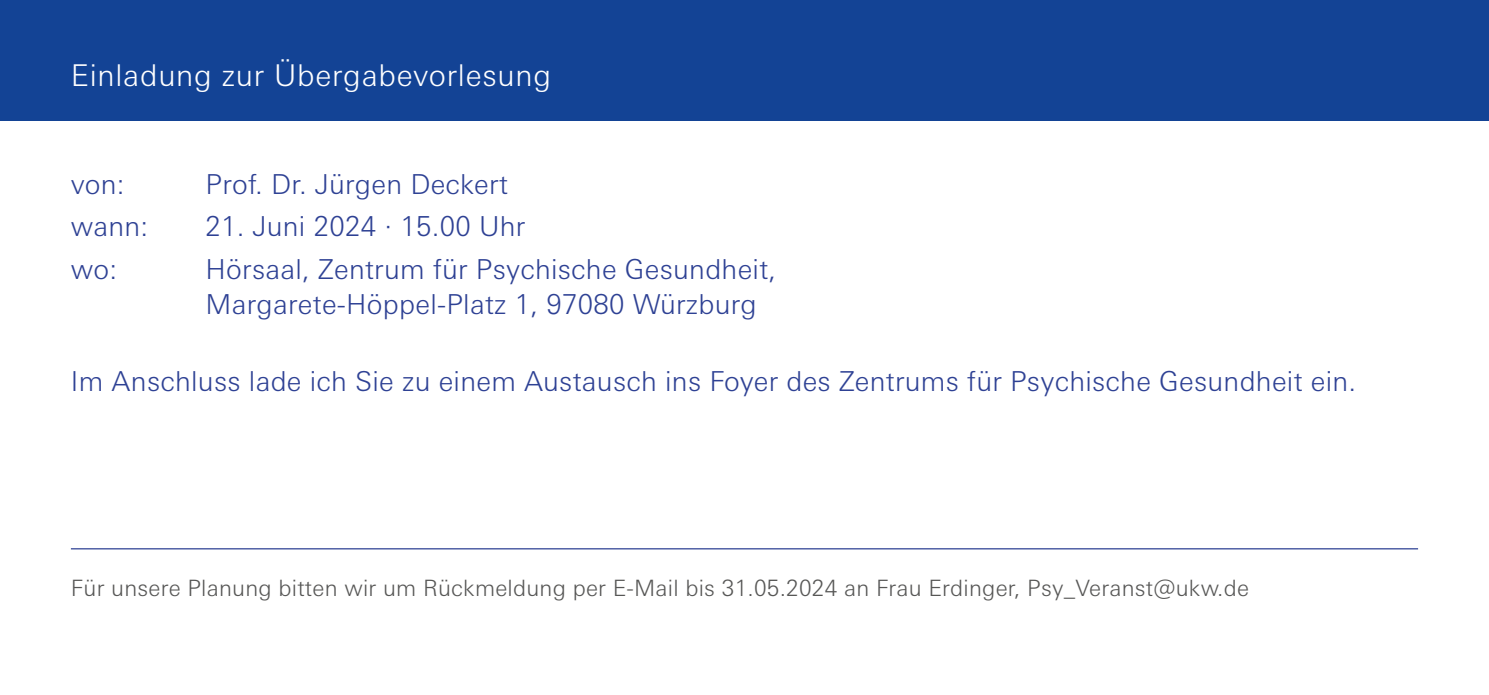
<style>
.page{position:relative;width:1489px;height:695px;background:#fff}
.page>*{position:absolute;margin:0;border:0;box-sizing:border-box;transform-origin:0 0}
.t1{font:300 30px "Univers Next Pro";letter-spacing:.025em;color:#fff}
.t2{font:300 27.5px/35px "Univers Next Pro";letter-spacing:.01em;color:#2e4194}
.t3{font:300 22.5px "Univers Next Pro";letter-spacing:.01em;color:#575756}
</style>
<div class="page">
<div style="left:0;top:0;width:1488px;height:120px;background:#134395"></div>
<hr style="left:71px;top:548px;width:1346px;height:1px;background:#2e4194">
<p class="t1" style="left:71px;top:58px;width:482px">Einladung zur Übergabevorlesung</p>
<p class="t2" style="left:71px;top:167px;width:55px">von:</p>
<p class="t2" style="left:206px;top:167px;width:304px">Prof. Dr. Jürgen Deckert</p>
<p class="t2" style="left:71px;top:209px;width:79px">wann:</p>
<p class="t2" style="left:206px;top:209px;width:321px">21. Juni 2024 · 15.00 Uhr</p>
<p class="t2" style="left:71px;top:251px;width:48px">wo:</p>
<p class="t2" style="left:206px;top:251px;width:572px">Hörsaal, Zentrum für Psychische Gesundheit,<br>Margarete-Höppel-Platz 1, 97080 Würzburg</p>
<p class="t2" style="left:71px;top:363px;width:1286px">Im Anschluss lade ich Sie zu einem Austausch ins Foyer des Zentrums für Psychische Gesundheit ein.</p>
<p class="t3" style="left:71px;top:574px;width:1179px">Für unsere Planung bitten wir um Rückmeldung per E-Mail bis 31.05.2024 an Frau Erdinger, Psy_Veranst@ukw.de</p>
</div>
